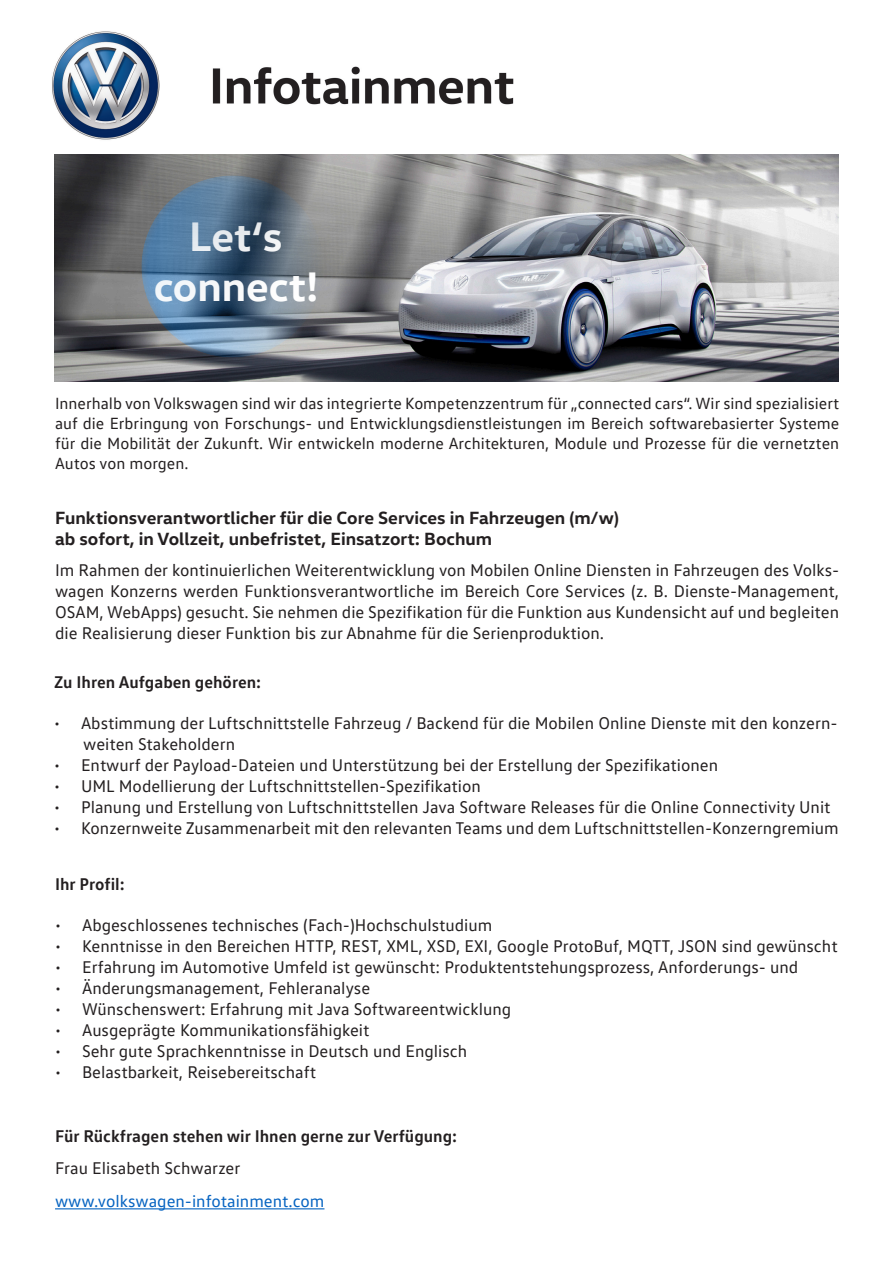
<style>
.page{position:relative;width:893px;height:1263px;background:#fff}
.page>*{position:absolute;margin:0;border:0;box-sizing:border-box;transform-origin:0 0}
.t1{font:700 42px/50.4px "VW Head";color:#fff;text-align:center}
.t2{font:700 18px "VW Head";color:#231f20}
.t3{font:17.25px/20.7px "VW Text";color:#231f20;text-align:justify}
.t4{font:700 17.25px "VW Text";color:#231f20}
.t5{font:17.25px "VW Text";color:#0563c1}
.t6{font:16.5px/19.8px "VW Text";color:#231f20;text-align:justify}
</style>
<div class="page">
<img style="left:52px;top:31px;width:465px;height:124px">
<img style="left:55px;top:155px;width:784px;height:226px">
<div style="left:140px;top:175px;width:184px;height:184px;background:#fff;opacity:.75"></div>
<hr style="left:55px;top:1208px;width:269px;height:1px;background:#0563c1">
<h1 class="t1" style="left:153px;top:209px;width:166px">Let‘s connect!</h1>
<p class="t6" style="left:55px;top:393px;width:786px">Innerhalb von Volkswagen sind wir das integrierte Kompetenzzentrum für „connected cars“. Wir sind spezialisiert auf die Erbringung von Forschungs- und Entwicklungsdienstleistungen im Bereich softwarebasierter Systeme für die Mobilität der Zukunft. Wir entwickeln moderne Architekturen, Module und Prozesse für die vernetzten Autos von morgen.</p>
<p class="t2" style="left:55px;top:506px;width:565px">Funktionsverantwortlicher für die Core Services in Fahrzeugen (m/w)</p>
<p class="t2" style="left:55px;top:527px;width:439px">ab sofort, in Vollzeit, unbefristet, Einsatzort: Bochum</p>
<p class="t3" style="left:55px;top:560px;width:786px">Im Rahmen der kontinuierlichen Weiterentwicklung von Mobilen Online Diensten in Fahrzeugen des Volks&shy;wagen Konzerns werden Funktionsverantwortliche im Bereich Core Services (z. B. Dienste-Management, OSAM, WebApps) gesucht. Sie nehmen die Spezifikation für die Funktion aus Kundensicht auf und begleiten die Realisierung dieser Funktion bis zur Abnahme für die Serienproduktion.</p>
<p class="t4" style="left:54px;top:670px;width:209px">Zu Ihren Aufgaben gehören:</p>
<p class="t3" style="left:54px;top:713px;width:785px">• Abstimmung der Luftschnittstelle Fahrzeug / Backend für die Mobilen Online Dienste mit den konzern-</p>
<p class="t3" style="left:83px;top:734px;width:153px">weiten Stakeholdern</p>
<p class="t3" style="left:54px;top:755px;width:666px">• Entwurf der Payload-Dateien und Unterstützung bei der Erstellung der Spezifikationen</p>
<p class="t3" style="left:54px;top:776px;width:428px">• UML Modellierung der Luftschnittstellen-Spezifikation</p>
<p class="t3" style="left:54px;top:797px;width:778px">• Planung und Erstellung von Luftschnittstellen Java Software Releases für die Online Connectivity Unit</p>
<p class="t3" style="left:54px;top:818px;width:786px">• Konzernweite Zusammenarbeit mit den relevanten Teams und dem Luftschnittstellen-Konzerngremium</p>
<p class="t4" style="left:55px;top:872px;width:71px">Ihr Profil:</p>
<p class="t3" style="left:55px;top:915px;width:439px">• Abgeschlossenes technisches (Fach-)Hochschulstudium</p>
<p class="t3" style="left:55px;top:936px;width:784px">• Kenntnisse in den Bereichen HTTP, REST, XML, XSD, EXI, Google ProtoBuf, MQTT, JSON sind gewünscht</p>
<p class="t3" style="left:55px;top:957px;width:745px">• Erfahrung im Automotive Umfeld ist gewünscht: Produktentstehungsprozess, Anforderungs- und</p>
<p class="t3" style="left:55px;top:978px;width:317px">• Änderungsmanagement, Fehleranalyse</p>
<p class="t3" style="left:55px;top:999px;width:458px">• Wünschenswert: Erfahrung mit Java Softwareentwicklung</p>
<p class="t3" style="left:55px;top:1020px;width:316px">• Ausgeprägte Kommunikationsfähigkeit</p>
<p class="t3" style="left:55px;top:1041px;width:414px">• Sehr gute Sprachkenntnisse in Deutsch und Englisch</p>
<p class="t3" style="left:55px;top:1062px;width:263px">• Belastbarkeit, Reisebereitschaft</p>
<p class="t4" style="left:55px;top:1124px;width:404px">Für Rückfragen stehen wir Ihnen gerne zur Verfügung:</p>
<p class="t3" style="left:55px;top:1157px;width:187px">Frau Elisabeth Schwarzer</p>
<p class="t5" style="left:55px;top:1190px;width:271px">www.volkswagen-infotainment.com</p>
</div>
